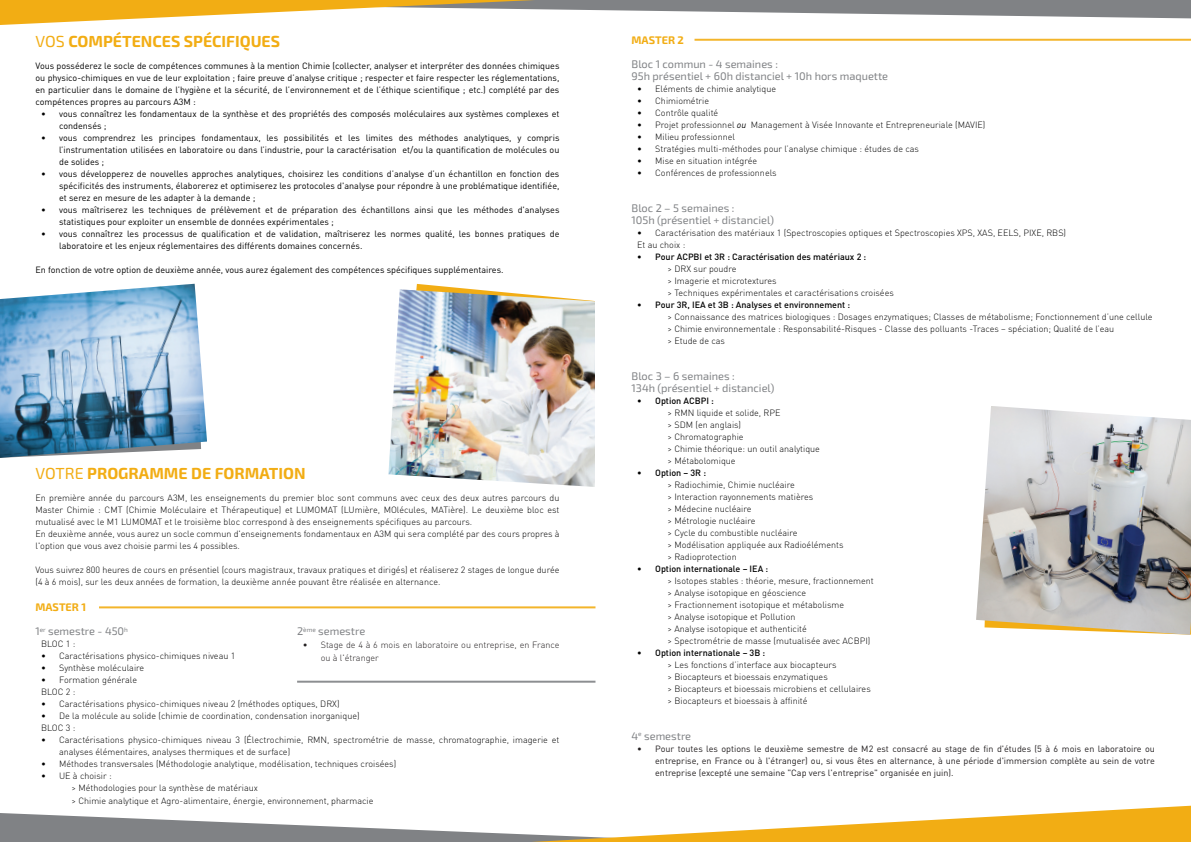
<style>
.page{position:relative;width:1191px;height:842px;background:#fff}
.page>*{position:absolute;margin:0;border:0;box-sizing:border-box;transform-origin:0 0}
.t1{font:700 16px "Exo 2";color:#f2ad14}
.t2{font:11px/12px "Exo 2";color:#808285}
.t3{font:700 11px "Exo 2";color:#f2ad14}
.t4{font:300 9px/12px "DIN Pro";color:#000}
.t5{font:9px/12px "DIN Pro";color:#000;text-align:justify}
.t6{font:9px/12px "DIN Pro";color:#231f20;text-align:justify}
.t7{font:500 9px "DIN Pro";color:#000}
.t8{font:300 9px/13px "DIN Pro";color:#231f20}
.s1{font-weight:400}
.s2{font-weight:700;color:#f2ad14}
.s3{font-weight:400;font-style:italic}
</style>
<div class="page">
<svg style="left:0;top:0;width:1191px;height:25px"></svg>
<img style="left:0;top:284px;width:207px;height:174px">
<svg style="left:0;top:806px;width:1191px;height:36px"></svg>
<img style="left:976px;top:406px;width:215px;height:229px">
<svg style="left:416px;top:284px;width:54px;height:5px"></svg>
<img style="left:388px;top:289px;width:207px;height:198px">
<hr style="left:99px;top:606px;width:496px;height:2px;background:#f2ad14">
<hr style="left:297px;top:681px;width:298px;height:2px;background:#808285">
<hr style="left:694px;top:39px;width:497px;height:2px;background:#f2ad14">
<h1 class="t1" style="left:35px;top:32px;width:246px"><span class="s1">vos</span> COMPÉTENCES SPÉCIFIQUES</h1>
<p class="t5" style="left:35px;top:59px;width:525px">Vous posséderez le socle de compétences communes à la mention Chimie (collecter, analyser et interpréter des données chimiques ou physico-chimiques en vue de leur exploitation ; faire preuve d’analyse critique ; respecter et faire respecter les réglementations, en particulier dans le domaine de l’hygiène et la sécurité, de l’environnement et de l’éthique scientifique ; etc.) complété par des compétences propres au parcours A3M :</p>
<p class="t5" style="left:59px;top:107px;width:502px;text-indent:-18px">• vous connaîtrez les fondamentaux de la synthèse et des propriétés des composés moléculaires aux systèmes complexes et condensés ;</p>
<p class="t5" style="left:59px;top:131px;width:502px;text-indent:-18px">• vous comprendrez les principes fondamentaux, les possibilités et les limites des méthodes analytiques, y compris l’instrumentation utilisées en laboratoire ou dans l’industrie, pour la caractérisation et/ou la quantification de molécules ou de solides ;</p>
<p class="t5" style="left:59px;top:167px;width:502px;text-indent:-18px">• vous développerez de nouvelles approches analytiques, choisirez les conditions d’analyse d’un échantillon en fonction des spécificités des instruments, élaborerez et optimiserez les protocoles d'analyse pour répondre à une problématique identifiée, et serez en mesure de les adapter à la demande ;</p>
<p class="t5" style="left:59px;top:203px;width:502px;text-indent:-18px">• vous maîtriserez les techniques de prélèvement et de préparation des échantillons ainsi que les méthodes d'analyses statistiques pour exploiter un ensemble de données expérimentales ;</p>
<p class="t5" style="left:59px;top:227px;width:502px;text-indent:-18px">• vous connaîtrez les processus de qualification et de validation, maîtriserez les normes qualité, les bonnes pratiques de laboratoire et les enjeux réglementaires des différents domaines concernés.</p>
<p class="t5" style="left:35px;top:263px;width:470px">En fonction de votre option de deuxième année, vous aurez également des compétences spécifiques supplémentaires.</p>
<h1 class="t1" style="left:35px;top:464px;width:272px"><span class="s1">votre</span> PROGRAMME DE FORMATION</h1>
<p class="t4" style="left:35px;top:491px;width:525px">En première année du parcours A3M, les enseignements du premier bloc sont communs avec ceux des deux autres parcours du Master Chimie : CMT (Chimie Moléculaire et Thérapeutique) et LUMOMAT (LUmière, MOlécules, MATière). Le deuxième bloc est mutualisé avec le M1 LUMOMAT et le troisième bloc correspond à des enseignements spécifiques au parcours.<br>En deuxième année, vous aurez un socle commun d'enseignements fondamentaux en A3M qui sera complété par des cours propres à l'option que vous avez choisie parmi les 4 possibles.</p>
<p class="t4" style="left:35px;top:563px;width:525px">Vous suivrez 800 heures de cours en présentiel (cours magistraux, travaux pratiques et dirigés) et réaliserez 2 stages de longue durée (4 à 6 mois), sur les deux années de formation, la deuxième année pouvant être réalisée en alternance.</p>
<p class="t3" style="left:35px;top:601px;width:9px">MASTER</p>
<p class="t2" style="left:35px;top:596px;width:94px;line-height:24px;text-align:center"><span class="s2">1<br></span>1<sup>er</sup> semestre - 450<sup>h</sup></p>
<p class="t4" style="left:41px;top:637px;width:36px">BLOC 1 :</p>
<p class="t4" style="left:41px;top:649px;width:196px">• Caractérisations physico-chimiques niveau 1</p>
<p class="t4" style="left:41px;top:661px;width:105px">• Synthèse moléculaire</p>
<p class="t4" style="left:41px;top:673px;width:97px">• Formation générale<br>BLOC 2 :</p>
<p class="t4" style="left:41px;top:697px;width:300px">• Caractérisations physico-chimiques niveau 2 (méthodes optiques, DRX)</p>
<p class="t4" style="left:41px;top:709px;width:320px">• De la molécule au solide (chimie de coordination, condensation inorganique)<br>BLOC 3 :</p>
<p class="t4" style="left:59px;top:733px;width:502px;text-indent:-18px">• Caractérisations physico-chimiques niveau 3 (Électrochimie, RMN, spectrométrie de masse, chromatographie, imagerie et analyses élémentaires, analyses thermiques et de surface)</p>
<p class="t4" style="left:41px;top:757px;width:357px">• Méthodes transversales (Méthodologie analytique, modélisation, techniques croisées)</p>
<p class="t4" style="left:71px;top:769px;width:188px;text-indent:-30px">• UE à choisir :<br>&gt; Méthodologies pour la synthèse de matériaux</p>
<p class="t4" style="left:71px;top:794px;width:304px">&gt; Chimie analytique et Agro-alimentaire, énergie, environnement, pharmacie</p>
<p class="t2" style="left:297px;top:626px;width:70px">2<sup>ème</sup> semestre</p>
<p class="t8" style="left:321px;top:638px;width:240px;text-indent:-18px">• Stage de 4 à 6 mois en laboratoire ou entreprise, en France ou à l'étranger</p>
<p class="t3" style="left:631px;top:33px;width:9px">MASTER</p>
<p class="t3" style="left:677px;top:33px;width:8px">2</p>
<p class="t2" style="left:631px;top:58px;width:258px">Bloc 1 commun - 4 semaines :<br>95h présentiel + 60h distanciel + 10h hors maquette</p>
<p class="t4" style="left:637px;top:82px;width:140px">• Eléments de chimie analytique</p>
<p class="t4" style="left:637px;top:94px;width:74px">• Chimiométrie</p>
<p class="t4" style="left:637px;top:106px;width:83px">• Contrôle qualité</p>
<p class="t4" style="left:637px;top:118px;width:350px">• Projet professionnel <span class="s3">ou</span> Management à Visée Innovante et Entrepreneuriale (MAVIE)</p>
<p class="t4" style="left:637px;top:130px;width:99px">• Milieu professionnel</p>
<p class="t4" style="left:637px;top:142px;width:283px">• Stratégies multi-méthodes pour l’analyse chimique : études de cas</p>
<p class="t4" style="left:637px;top:154px;width:122px">• Mise en situation intégrée</p>
<p class="t4" style="left:637px;top:166px;width:141px">• Conférences de professionnels</p>
<p class="t2" style="left:631px;top:202px;width:144px">Bloc 2 – 5 semaines :<br>105h (présentiel + distanciel)</p>
<p class="t4" style="left:637px;top:226px;width:430px">• Caractérisation des matériaux 1 (Spectroscopies optiques et Spectroscopies XPS, XAS, EELS, PIXE, RBS)<br>Et au choix :</p>
<p class="t7" style="left:637px;top:249px;width:231px">• Pour ACPBI et 3R : Caractérisation des matériaux 2 :</p>
<p class="t4" style="left:667px;top:262px;width:228px">&gt; DRX sur poudre<br>&gt; Imagerie et microtextures<br>&gt; Techniques expérimentales et caractérisations croisées</p>
<p class="t7" style="left:637px;top:297px;width:214px">• Pour 3R, IEA et 3B : Analyses et environnement :</p>
<p class="t4" style="left:667px;top:310px;width:486px">&gt; Connaissance des matrices biologiques : Dosages enzymatiques; Classes de métabolisme; Fonctionnement d’une cellule &gt; Chimie environnementale : Responsabilité-Risques - Classe des polluants -Traces – spéciation; Qualité de l’eau<br>&gt; Etude de cas</p>
<p class="t2" style="left:631px;top:370px;width:144px">Bloc 3 – 6 semaines :<br>134h (présentiel + distanciel)</p>
<p class="t7" style="left:637px;top:393px;width:78px">• Option ACBPI :</p>
<p class="t4" style="left:667px;top:406px;width:154px">&gt; RMN liquide et solide, RPE<br>&gt; SDM (en anglais)<br>&gt; Chromatographie<br>&gt; Chimie théorique: un outil analytique &gt; Métabolomique</p>
<p class="t7" style="left:637px;top:465px;width:70px">• Option – 3R :</p>
<p class="t4" style="left:667px;top:478px;width:177px">&gt; Radiochimie, Chimie nucléaire<br>&gt; Interaction rayonnements matières<br>&gt; Médecine nucléaire<br>&gt; Métrologie nucléaire<br>&gt; Cycle du combustible nucléaire<br>&gt; Modélisation appliquée aux Radioéléments &gt; Radioprotection</p>
<p class="t7" style="left:637px;top:561px;width:132px">• Option internationale – IEA :</p>
<p class="t4" style="left:667px;top:574px;width:208px">&gt; Isotopes stables : théorie, mesure, fractionnement &gt; Analyse isotopique en géoscience<br>&gt; Fractionnement isotopique et métabolisme<br>&gt; Analyse isotopique et Pollution<br>&gt; Analyse isotopique et authenticité<br>&gt; Spectrométrie de masse (mutualisée avec ACBPI)</p>
<p class="t7" style="left:637px;top:645px;width:130px">• Option internationale – 3B :</p>
<p class="t4" style="left:667px;top:658px;width:205px">&gt; Les fonctions d’interface aux biocapteurs<br>&gt; Biocapteurs et bioessais enzymatiques<br>&gt; Biocapteurs et bioessais microbiens et cellulaires &gt; Biocapteurs et bioessais à affinité</p>
<p class="t2" style="left:631px;top:730px;width:61px">4<sup>e</sup> semestre</p>
<p class="t6" style="left:655px;top:742px;width:501px;text-indent:-18px">• Pour toutes les options le deuxième semestre de M2 est consacré au stage de fin d'études (5 à 6 mois en laboratoire ou entreprise, en France ou à l'étranger) ou, si vous êtes en alternance, à une période d'immersion complète au sein de votre entreprise (excepté une semaine "Cap vers l'entreprise" organisée en juin).</p>
</div>
